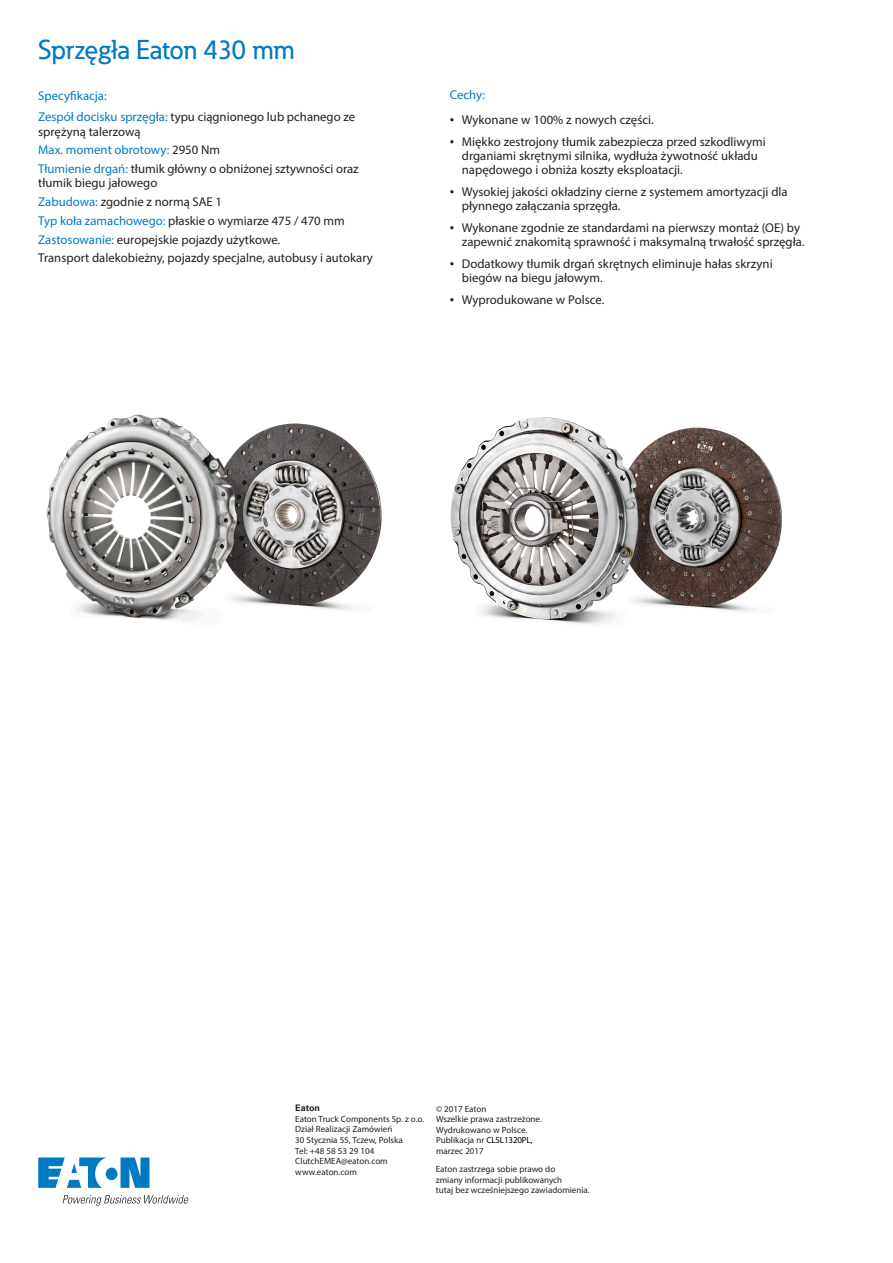
<style>
.page{position:relative;width:893px;height:1263px;background:#fff}
.page>*{position:absolute;margin:0;border:0;box-sizing:border-box;transform-origin:0 0}
.t1{font:500 27px "Eaton";letter-spacing:-.01em;color:#007ac3}
.t2{font:12.75px/18.8px "Myriad Pro";color:#231f20}
.t3{font:12.75px/21.8px "Myriad Pro";color:#007ac3}
.t4{font:9px/10.5px "Myriad Pro";color:#231f20}
.t5{font:700 9px "Univers LT Std";color:#231f20}
.s1{color:#231f20}
.s2{color:#007ac3}
.s3{font-family:"Univers LT Std";font-weight:300;font-size:9px}
.s4{color:#000}
</style>
<div class="page">
<svg style="left:38px;top:1157px;width:111px;height:31px"></svg>
<svg style="left:63px;top:1195px;width:126px;height:11px"></svg>
<img style="left:450px;top:417px;width:332px;height:207px">
<img style="left:46px;top:414px;width:336px;height:207px">
<h1 class="t1" style="left:38px;top:33px;width:258px">Sprzęgła Eaton 430 mm</h1>
<p class="t3" style="left:38px;top:84px;width:318px">Specyfikacja:<br>Zespół docisku sprzęgła: <span class="s1">typu ciągnionego lub pchanego ze</span></p>
<p class="t2" style="left:38px;top:122px;width:322px">sprężyną talerzową<br><span class="s2">Max. moment obrotowy:</span> 2950 Nm<br><span class="s2">Tłumienie drgań:</span> tłumik główny o obniżonej sztywności oraz</p>
<p class="t2" style="left:38px;top:174px;width:336px">tłumik biegu jałowego<br><span class="s2">Zabudowa:</span> zgodnie z normą SAE 1<br><span class="s2">Typ koła zamachowego:</span> płaskie o wymiarze 475 / 470 mm <span class="s2">Zastosowanie:</span> europejskie pojazdy użytkowe.<br>Transport dalekobieżny, pojazdy specjalne, autobusy i autokary</p>
<p class="t3" style="left:450px;top:84px;width:37px">Cechy:</p>
<p class="t2" style="left:450px;top:110px;width:205px"><span class="s3">•</span> Wykonane w 100% z nowych części.</p>
<p class="t2" style="left:462px;top:134px;width:305px;line-height:14.2px;text-indent:-12px"><span class="s3">•</span> Miękko zestrojony tłumik zabezpiecza przed szkodliwymi drganiami skrętnymi silnika, wydłuża żywotność układu napędowego i obniża koszty eksploatacji.</p>
<p class="t2" style="left:462px;top:184px;width:327px;line-height:14.2px;text-indent:-12px"><span class="s3">•</span> Wysokiej jakości okładziny cierne z systemem amortyzacji dla płynnego załączania sprzęgła.</p>
<p class="t2" style="left:462px;top:220px;width:344px;line-height:14.2px;text-indent:-12px"><span class="s3">•</span> Wykonane zgodnie ze standardami na pierwszy montaż (OE) by zapewnić znakomitą sprawność i maksymalną trwałość sprzęgła.</p>
<p class="t2" style="left:462px;top:256px;width:312px;line-height:14.2px;text-indent:-12px"><span class="s3">•</span> Dodatkowy tłumik drgań skrętnych eliminuje hałas skrzyni biegów na biegu jałowym.</p>
<p class="t2" style="left:450px;top:290px;width:156px"><span class="s3">•</span> Wyprodukowane w Polsce.</p>
<p class="t5" style="left:295px;top:1103px;width:26px">Eaton</p>
<p class="t4" style="left:295px;top:1113px;width:130px">Eaton Truck Components Sp. z o.o.<br>Dział Realizacji Zamówień<br>30 Stycznia 55, Tczew, Polska<br>Tel: +48 58 53 29 104<br>ClutchEMEA@eaton.com www.eaton.com</p>
<p class="t4" style="left:436px;top:1103px;width:107px">© 2017 Eaton<br>Wszelkie prawa zastrzeżone.<br>Wydrukowano w Polsce.<br>Publikacja nr <span class="s4">CLSL1320PL, </span>marzec 2017</p>
<p class="t4" style="left:436px;top:1163px;width:155px">Eaton zastrzega sobie prawo do<br>zmiany informacji publikowanych<br>tutaj bez wcześniejszego zawiadomienia.</p>
</div>
